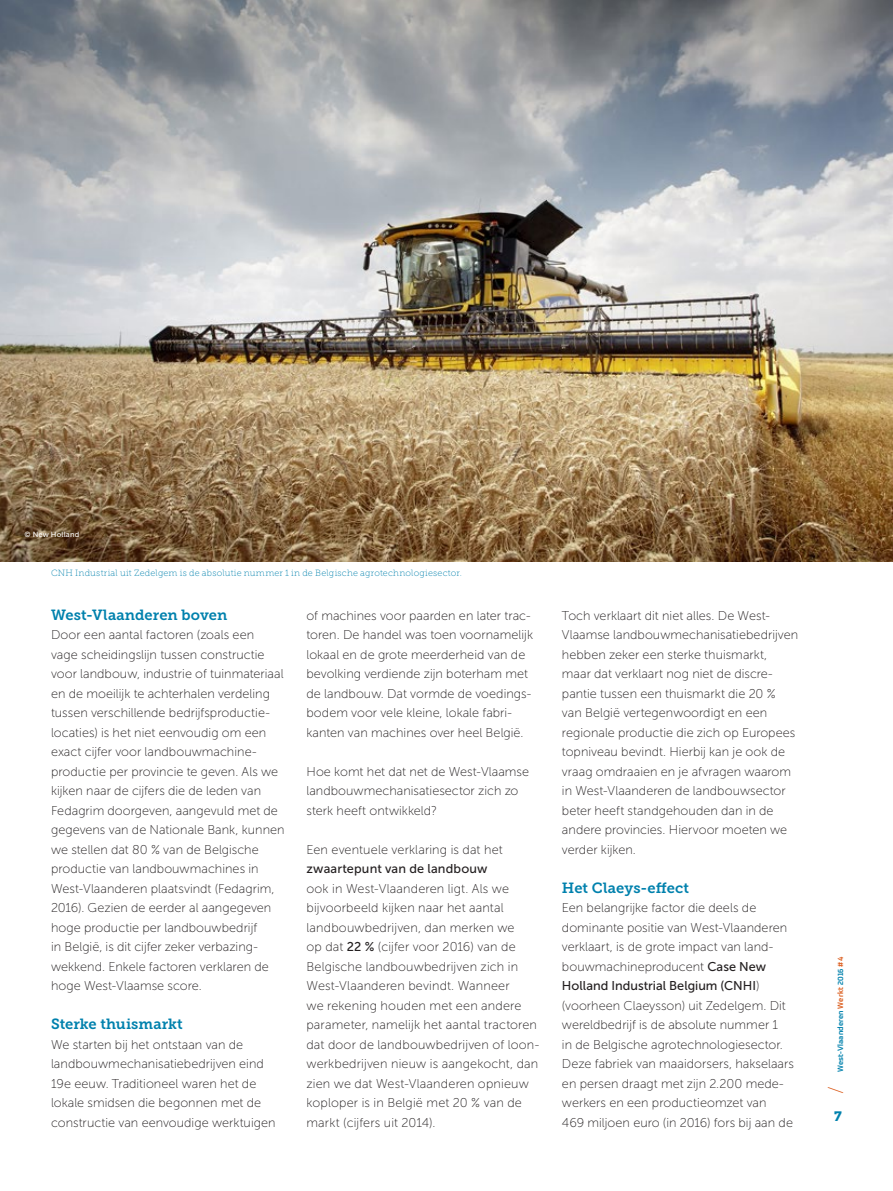
<style>
.page{position:relative;width:893px;height:1191px;background:#fff}
.page>*{position:absolute;margin:0;border:0;box-sizing:border-box;transform-origin:0 0}
.t1{font:100 21px "Prometo";color:#db5c1c}
.titel3{font:14.7px "Museo Slab 700";letter-spacing:.005em;color:#0081ad}
.t2{font:13.5px "Museo Slab 900";color:#0081ad}
.Body{font:12.75px/19.5px "Museo Sans 100";letter-spacing:.005em;color:#231f20}
.bijschrift{font:9px "Museo Slab 100";letter-spacing:.02em;color:#0081ad}
.t3{font:500 7.5px "Prometo";letter-spacing:.02em;color:#0081ad}
.fotograaf{font:7.5px "Museo Sans 500";letter-spacing:.025em;color:#fff}
.s1{font-family:"Museo Sans 500"}
.s2{color:#db5c1c}
</style>
<div class="page">
<img style="left:0;top:0;width:893px;height:561px">
<p class="fotograaf" style="left:25px;top:530px;width:56px">© New Holland</p>
<p class="bijschrift" style="left:51px;top:568px;width:412px">CNH Industrial uit Zedelgem is de absolutie nummer 1 in de Belgische agrotechnologiesector.</p>
<p class="titel3" style="left:51px;top:606px;width:178px">West-Vlaanderen boven</p>
<p class="Body" style="left:51px;top:625px;width:235px">Door een aantal factoren (zoals een<br>vage scheidingslijn tussen constructie voor landbouw, industrie of tuinmateriaal en de moeilijk te achterhalen verdeling tussen verschillende bedrijfsproductie&shy;locaties) is het niet eenvoudig om een exact cijfer voor landbouwmachine&shy;productie per provincie te geven. Als we kijken naar de cijfers die de leden van Fedagrim doorgeven, aangevuld met de gegevens van de Nationale Bank, kunnen we stellen dat 80 % van de Belgische productie van landbouwmachines in West-Vlaanderen plaatsvindt (Fedagrim, 2016). Gezien de eerder al aangegeven hoge productie per landbouwbedrijf<br>in België, is dit cijfer zeker verbazing&shy;wekkend. Enkele factoren verklaren de hoge West-Vlaamse score.</p>
<p class="titel3" style="left:51px;top:1016px;width:133px">Sterke thuismarkt</p>
<p class="Body" style="left:51px;top:1035px;width:226px">We starten bij het ontstaan van de landbouwmechanisatiebedrijven eind 19e eeuw. Traditioneel waren het de lokale smidsen die begonnen met de constructie van eenvoudige werktuigen</p>
<p class="Body" style="left:306px;top:606px;width:228px">of machines voor paarden en later trac&shy;toren. De handel was toen voornamelijk lokaal en de grote meerderheid van de bevolking verdiende zijn boterham met de landbouw. Dat vormde de voedings&shy;bodem voor vele kleine, lokale fabri&shy;kanten van machines over heel België.</p>
<p class="Body" style="left:306px;top:762px;width:224px">Hoe komt het dat net de West-Vlaamse landbouwmechanisatiesector zich zo sterk heeft ontwikkeld?</p>
<p class="Body" style="left:306px;top:840px;width:234px">Een eventuele verklaring is dat het <span class="s1">zwaartepunt van de landbouw<br></span>ook in West-Vlaanderen ligt. Als we bijvoorbeeld kijken naar het aantal landbouwbedrijven, dan merken we<br>op dat <span class="s1">22 %</span> (cijfer voor 2016) van de Belgische landbouwbedrijven zich in West-Vlaanderen bevindt. Wanneer<br>we rekening houden met een andere parameter, namelijk het aantal tractoren dat door de landbouwbedrijven of loon&shy;werkbedrijven nieuw is aangekocht, dan zien we dat West-Vlaanderen opnieuw koploper is in België met 20 % van de markt (cijfers uit 2014).</p>
<p class="Body" style="left:562px;top:606px;width:238px">Toch verklaart dit niet alles. De West-Vlaamse landbouwmechanisatiebedrijven hebben zeker een sterke thuismarkt, maar dat verklaart nog niet de discre&shy;pantie tussen een thuismarkt die 20 % van België vertegenwoordigt en een regionale productie die zich op Europees topniveau bevindt. Hierbij kan je ook de vraag omdraaien en je afvragen waarom in West-Vlaanderen de landbouwsector beter heeft standgehouden dan in de andere provincies. Hiervoor moeten we verder kijken.</p>
<p class="titel3" style="left:562px;top:879px;width:129px">Het Claeys-effect</p>
<p class="Body" style="left:562px;top:898px;width:234px">Een belangrijke factor die deels de dominante positie van West-Vlaanderen verklaart, is de grote impact van land&shy;bouwmachineproducent <span class="s1">Case New Holland Industrial Belgium (CNHI</span>) (voorheen Claeysson) uit Zedelgem. Dit wereldbedrijf is de absolute nummer 1<br>in de Belgische agrotechnologiesector.<br>Deze fabriek van maaidorsers, hakselaars en persen draagt met zijn 2.200 mede&shy;werkers en een productieomzet van<br>469 miljoen euro (in 2016) fors bij aan de</p>
<p class="t3" style="left:836px;top:1072px;width:116px;rotate:-90deg">West-Vlaanderen <span class="s2">Werkt</span> 2016 <span class="s2">#4</span></p>
<h1 class="t1" style="left:823px;top:1094px;width:9px;rotate:-90deg">/</h1>
<p class="t2" style="left:834px;top:1108px;width:9px">7</p>
</div>
